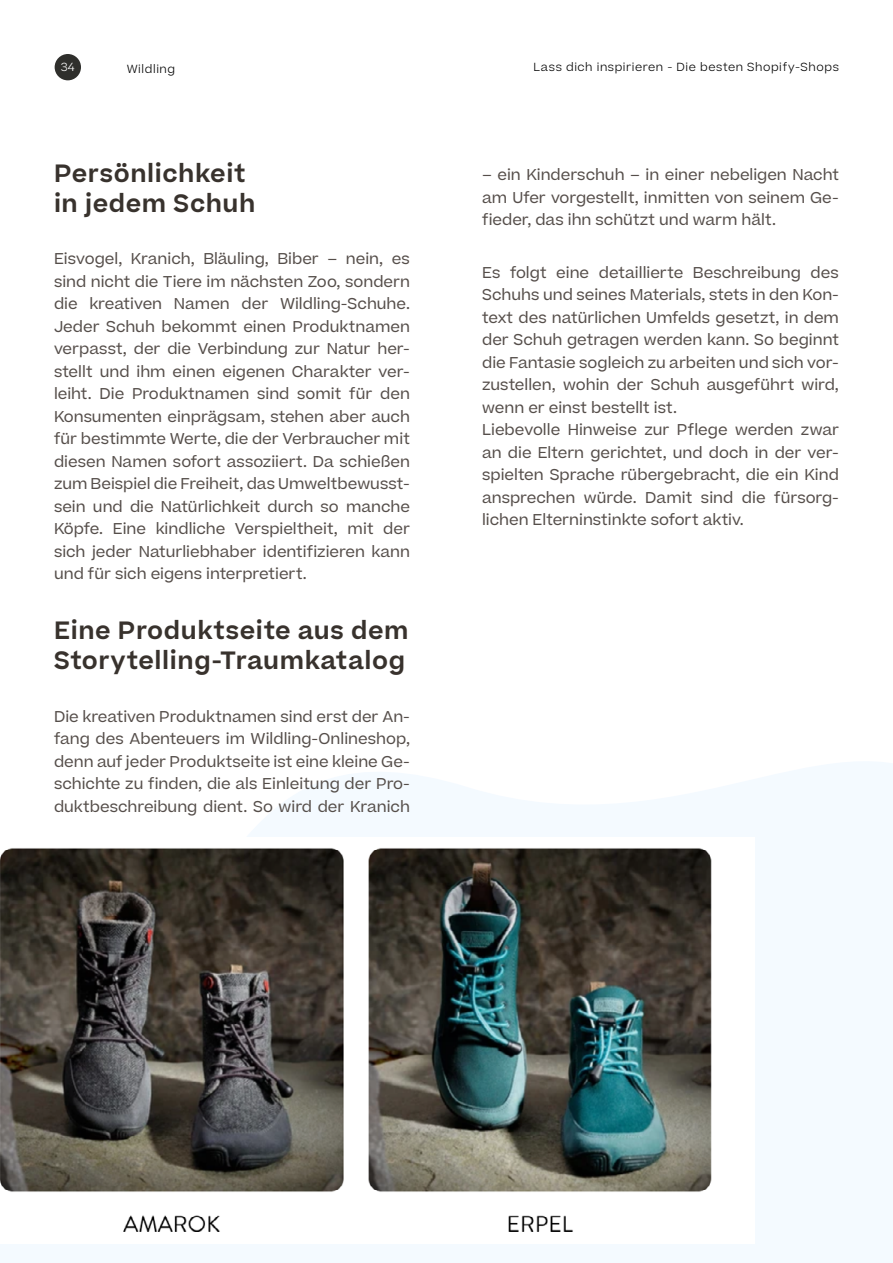
<style>
.page{position:relative;width:893px;height:1263px;background:#fff}
.page>*{position:absolute;margin:0;border:0;box-sizing:border-box;transform-origin:0 0}
.t1{font:600 24px/30px "Beatrice";letter-spacing:.025em;color:#38322d}
.t2{font:15px/22.5px "Beatrice";color:#554e4a;text-align:justify}
.t3{font:300 11.25px "Beatrice";letter-spacing:.05em;color:#000}
.t4{font:300 11.25px "Beatrice";color:#fff}
</style>
<div class="page">
<svg style="left:0;top:762px;width:893px;height:501px;fill:#f4faff"></svg>
<img style="left:0;top:837px;width:755px;height:407px">
<div style="left:55px;top:54px;width:26px;height:26px;background:#2f2f2c;border-radius:50%"></div>
<p class="t4" style="left:61px;top:60px;width:15px">34</p>
<p class="t3" style="left:127px;top:62px;width:50px">Wildling</p>
<p class="t3" style="left:534px;top:59px;width:307px">Lass dich inspirieren - Die besten Shopify-Shops</p>
<h1 class="t1" style="left:54px;top:158px;width:203px">Persönlichkeit in jedem Schuh</h1>
<p class="t2" style="left:54px;top:247px;width:357px">Eisvogel, Kranich, Bläuling, Biber – nein, es sind nicht die Tiere im nächsten Zoo, sondern die kreativen Namen der Wildling-Schuhe.<br>Jeder Schuh bekommt einen Produktnamen verpasst, der die Verbindung zur Natur her&shy;stellt und ihm einen eigenen Charakter ver&shy;leiht. Die Produktnamen sind somit für den Konsumenten einprägsam, stehen aber auch für bestimmte Werte, die der Verbraucher mit diesen Namen sofort assoziiert. Da schießen zum Beispiel die Freiheit, das Umweltbewusst&shy;sein und die Natürlichkeit durch so manche Köpfe. Eine kindliche Verspieltheit, mit der sich jeder Naturliebhaber identifizieren kann und für sich eigens interpretiert.</p>
<h1 class="t1" style="left:54px;top:615px;width:356px">Eine Produktseite aus dem<br>Storytelling-Traumkatalog</h1>
<p class="t2" style="left:54px;top:705px;width:357px">Die kreativen Produktnamen sind erst der An&shy;fang des Abenteuers im Wildling-Onlineshop, denn auf jeder Produktseite ist eine kleine Ge&shy;schichte zu finden, die als Einleitung der Pro&shy;duktbeschreibung dient. So wird der Kranich</p>
<p class="t2" style="left:482px;top:163px;width:358px">– ein Kinderschuh – in einer nebeligen Nacht am Ufer vorgestellt, inmitten von seinem Ge&shy;fieder, das ihn schützt und warm hält.</p>
<p class="t2" style="left:482px;top:261px;width:358px;text-align:left">Es folgt eine detaillierte Beschreibung des Schuhs und seines Materials, stets in den Kon&shy;text des natürlichen Umfelds gesetzt, in dem der Schuh getragen werden kann. So beginnt die Fantasie sogleich zu arbeiten und sich vor&shy;zustellen, wohin der Schuh ausgeführt wird, wenn er einst bestellt ist.<br>Liebevolle Hinweise zur Pflege werden zwar an die Eltern gerichtet, und doch in der ver&shy;spielten Sprache rübergebracht, die ein Kind ansprechen würde. Damit sind die fürsorg&shy;lichen Elterninstinkte sofort aktiv.</p>
</div>
